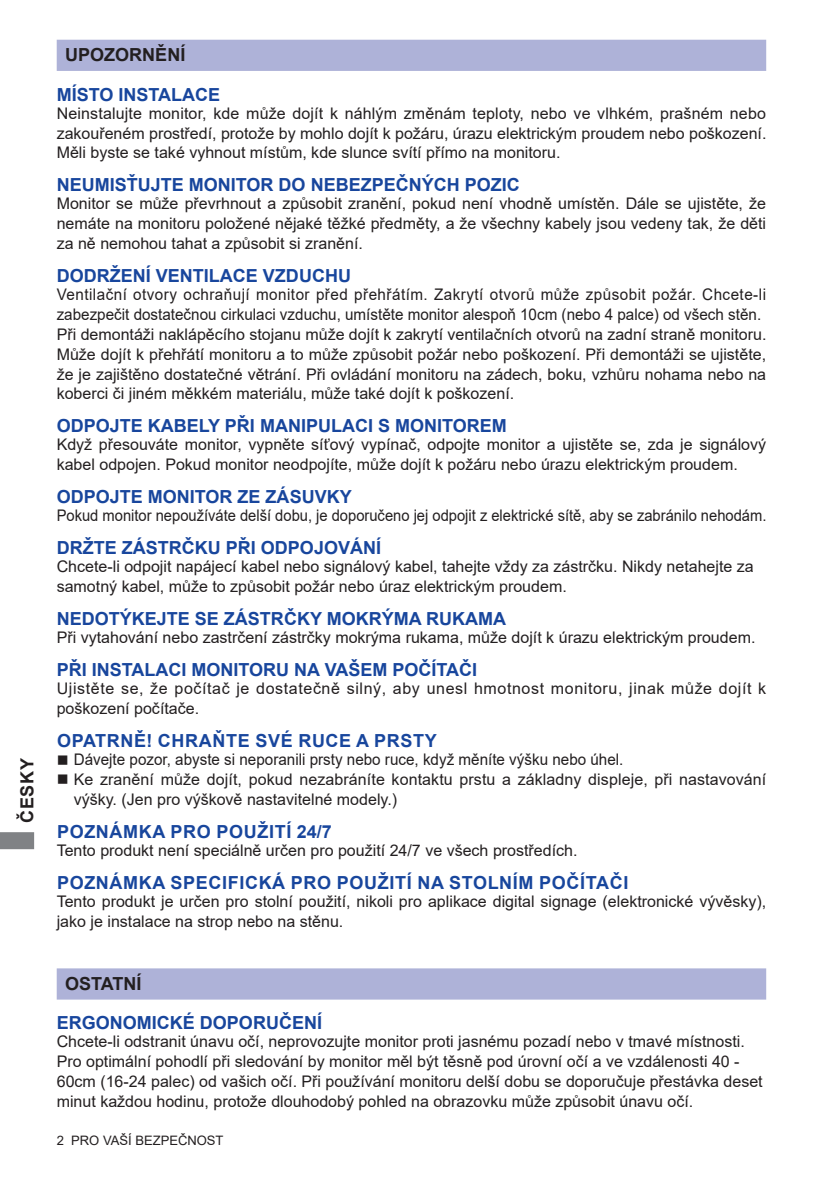
<style>
.page{position:relative;width:840px;height:1191px;background:#fff}
.page>*{position:absolute;margin:0;border:0;box-sizing:border-box;transform-origin:0 0}
.t1{font:700 18px "Arial";color:#18469d}
.t2{font:700 18px "Arial";letter-spacing:.035em;color:#18469d}
.t3{font:700 18px "Arial";color:#231f20}
.t4{font:16px/19.8px "Arial";color:#231f20}
.t5{font:16px/19.8px "Arial";color:#231f20;scale:.95 1}
.t6{font:16px/19.8px "Arial";letter-spacing:.04em;color:#231f20}
.t7{font:16px "Arial";color:#231f20;scale:.92 1}
.t8{font:13px "Arial";color:#231f20}
</style>
<div class="page">
<svg style="left:0;top:832px;width:34px;height:17px"></svg>
<div style="left:57px;top:40px;width:708px;height:31px;background:#aeb2d8"></div>
<div style="left:57px;top:968px;width:708px;height:31px;background:#aeb2d8;border:2px solid #aeb2d8"></div>
<p class="t3" style="left:14px;top:822px;width:66px;rotate:-90deg">ČESKY</p>
<p class="t3" style="left:65px;top:42px;width:122px">UPOZORNĚNÍ</p>
<p class="t1" style="left:57px;top:81px;width:165px">MÍSTO INSTALACE</p>
<p class="t4" style="left:57px;top:103px;width:710px;text-align:justify">Neinstalujte monitor, kde může dojít k náhlým změnám teploty, nebo ve vlhkém, prašném nebo zakouřeném prostředí, protože by mohlo dojít k požáru, úrazu elektrickým proudem nebo poškození.<br>Měli byste se také vyhnout místům, kde slunce svítí přímo na monitoru.</p>
<p class="t1" style="left:57px;top:172px;width:464px">NEUMISŤUJTE MONITOR DO NEBEZPEČNÝCH POZIC</p>
<p class="t4" style="left:57px;top:194px;width:710px;text-align:justify">Monitor se může převrhnout a způsobit zranění, pokud není vhodně umístěn. Dále se ujistěte, že nemáte na monitoru položené nějaké těžké předměty, a že všechny kabely jsou vedeny tak, že děti za ně nemohou tahat a způsobit si zranění.</p>
<p class="t1" style="left:57px;top:263px;width:295px">DODRŽENÍ VENTILACE VZDUCHU</p>
<p class="t5" style="left:57px;top:284px;width:748px">Ventilační otvory ochraňují monitor před přehřátím. Zakrytí otvorů může způsobit požár. Chcete-li zabezpečit dostatečnou cirkulaci vzduchu, umístěte monitor alespoň 10cm (nebo 4 palce) od všech stěn.<br>Při demontáži naklápěcího stojanu může dojít k zakrytí ventilačních otvorů na zadní straně monitoru.<br>Může dojít k přehřátí monitoru a to může způsobit požár nebo poškození. Při demontáži se ujistěte, že je zajištěno dostatečné větrání. Při ovládání monitoru na zádech, boku, vzhůru nohama nebo na koberci či jiném měkkém materiálu, může také dojít k poškození.</p>
<p class="t1" style="left:57px;top:413px;width:451px">ODPOJTE KABELY PŘI MANIPULACI S MONITOREM</p>
<p class="t4" style="left:57px;top:435px;width:710px">Když přesouváte monitor, vypněte síťový vypínač, odpojte monitor a ujistěte se, zda je signálový kabel odpojen. Pokud monitor neodpojíte, může dojít k požáru nebo úrazu elektrickým proudem.</p>
<p class="t1" style="left:57px;top:484px;width:296px">ODPOJTE MONITOR ZE ZÁSUVKY</p>
<p class="t7" style="left:57px;top:504px;width:772px">Pokud monitor nepoužíváte delší dobu, je doporučeno jej odpojit z elektrické sítě, aby se zabránilo nehodám.</p>
<p class="t1" style="left:57px;top:535px;width:326px">DRŽTE ZÁSTRČKU PŘI ODPOJOVÁNÍ</p>
<p class="t4" style="left:57px;top:557px;width:698px">Chcete-li odpojit napájecí kabel nebo signálový kabel, tahejte vždy za zástrčku. Nikdy netahejte za samotný kabel, může to způsobit požár nebo úraz elektrickým proudem.</p>
<p class="t1" style="left:57px;top:606px;width:451px">NEDOTÝKEJTE SE ZÁSTRČKY MOKRÝMA RUKAMA</p>
<p class="t4" style="left:57px;top:627px;width:699px">Při vytahování nebo zastrčení zástrčky mokrýma rukama, může dojít k úrazu elektrickým proudem.</p>
<p class="t1" style="left:57px;top:657px;width:421px">PŘI INSTALACI MONITORU NA VAŠEM POČÍTAČI</p>
<p class="t6" style="left:57px;top:678px;width:710px">Ujistěte se, že počítač je dostatečně silný, aby unesl hmotnost monitoru, jinak může dojít k poškození počítače.</p>
<p class="t2" style="left:57px;top:728px;width:381px">OPATRNĚ! CHRAŇTE SVÉ RUCE A PRSTY</p>
<p class="t5" style="left:57px;top:749px;width:597px">■ Dávejte pozor, abyste si neporanili prsty nebo ruce, když měníte výšku nebo úhel.</p>
<p class="t4" style="left:74px;top:769px;width:693px;text-indent:-17px">■ Ke zranění může dojít, pokud nezabráníte kontaktu prstu a základny displeje, při nastavování výšky. (Jen pro výškově nastavitelné modely.)</p>
<p class="t2" style="left:57px;top:818px;width:276px">POZNÁMKA PRO POUŽITÍ 24/7</p>
<p class="t4" style="left:57px;top:840px;width:522px">Tento produkt není speciálně určen pro použití 24/7 ve všech prostředích.</p>
<p class="t2" style="left:57px;top:870px;width:572px">POZNÁMKA SPECIFICKÁ PRO POUŽITÍ NA STOLNÍM POČÍTAČI</p>
<p class="t4" style="left:57px;top:891px;width:710px">Tento produkt je určen pro stolní použití, nikoli pro aplikace digital signage (elektronické vývěsky), jako je instalace na strop nebo na stěnu.</p>
<p class="t3" style="left:65px;top:970px;width:78px">OSTATNÍ</p>
<p class="t1" style="left:57px;top:1010px;width:267px">ERGONOMICKÉ DOPORUČENÍ</p>
<p class="t4" style="left:57px;top:1031px;width:707px">Chcete-li odstranit únavu očí, neprovozujte monitor proti jasnému pozadí nebo v tmavé místnosti.<br>Pro optimální pohodlí při sledování by monitor měl být těsně pod úrovní očí a ve vzdálenosti 40 - 60cm (16-24 palec) od vašich očí. Při používání monitoru delší dobu se doporučuje přestávka deset minut každou hodinu, protože dlouhodobý pohled na obrazovku může způsobit únavu očí.</p>
<p class="t8" style="left:57px;top:1131px;width:168px">2 PRO VAŠÍ BEZPEČNOST</p>
</div>
